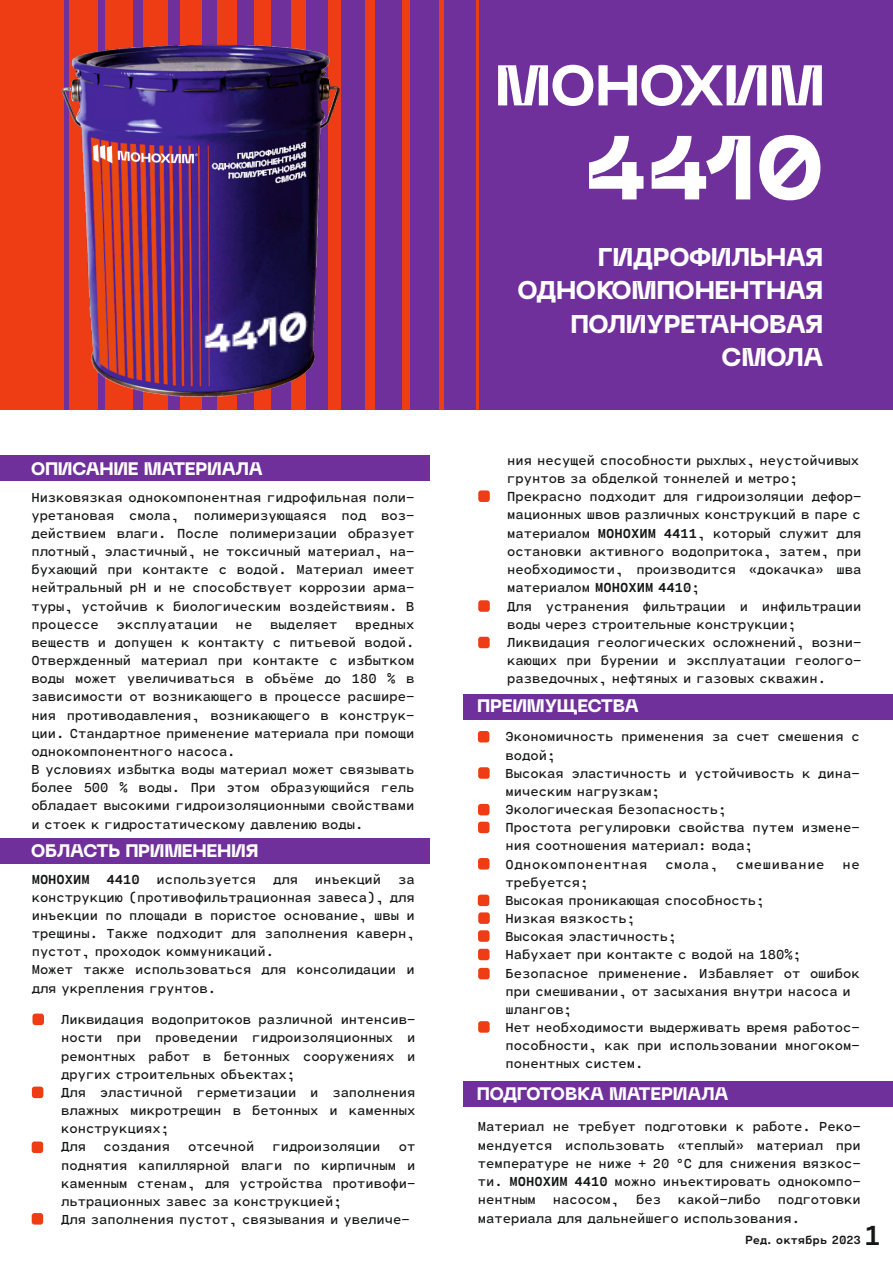
<style>
.page{position:relative;width:893px;height:1263px;background:#fff}
.page>*{position:absolute;margin:0;border:0;box-sizing:border-box;transform-origin:0 0}
.t1{font:800 90px "Neue Machina";color:#fff}
.t2{font:800 56.85px "Neue Machina";letter-spacing:-.025em;color:#fff}
.t3{font:700 27.3px "Cartograph Sans CF";color:#151616}
.t4{font:800 25.5px/33.5px "Neue Machina";letter-spacing:-.02em;color:#fff;text-align:right}
.t5{font:800 18px "Neue Machina";letter-spacing:-.02em;color:#fff}
.t6{font:13.5px/18.1px "Cartograph CF";color:#151616}
.t7{font:13.5px "Cartograph CF";letter-spacing:.045em;color:#151616}
.t8{font:700 11.7px "Cartograph Sans CF";color:#151616}
.s1{font-weight:700}
</style>
<div class="page">
<div style="left:0;top:455px;width:430px;height:26px;background:#70309b"></div>
<div style="left:463px;top:1081px;width:430px;height:26px;background:#70309b"></div>
<div style="left:0;top:838px;width:430px;height:26px;background:#70309b"></div>
<div style="left:463px;top:694px;width:430px;height:26px;background:#70309b"></div>
<div style="left:0;top:0;width:893px;height:410px;background:#ee3d14"></div>
<hr style="left:64px;top:0;width:4px;height:410px;background:#70309b">
<div style="left:98px;top:0;width:7px;height:410px;background:#70309b"></div>
<div style="left:133px;top:0;width:9px;height:410px;background:#70309b"></div>
<div style="left:168px;top:0;width:11px;height:410px;background:#70309b"></div>
<div style="left:202px;top:0;width:14px;height:410px;background:#70309b"></div>
<div style="left:237px;top:0;width:17px;height:410px;background:#70309b"></div>
<div style="left:272px;top:0;width:19px;height:410px;background:#70309b"></div>
<div style="left:306px;top:0;width:22px;height:410px;background:#70309b"></div>
<div style="left:341px;top:0;width:24px;height:410px;background:#70309b"></div>
<div style="left:375px;top:0;width:27px;height:410px;background:#70309b"></div>
<div style="left:410px;top:0;width:29px;height:410px;background:#70309b"></div>
<div style="left:445px;top:0;width:31px;height:410px;background:#70309b"></div>
<div style="left:479px;top:0;width:34px;height:410px;background:#70309b"></div>
<div style="left:505px;top:0;width:388px;height:410px;background:#70309b"></div>
<div style="left:32px;top:1013px;width:12px;height:12px;background:#ee3d14;border-radius:3px"></div>
<div style="left:32px;top:1213px;width:11px;height:11px;background:#ee3d14;border-radius:3px"></div>
<div style="left:32px;top:1141px;width:11px;height:12px;background:#ee3d14;border-radius:3px"></div>
<div style="left:478px;top:731px;width:11px;height:11px;background:#ee3d14;border-radius:3px"></div>
<div style="left:478px;top:1021px;width:12px;height:12px;background:#ee3d14;border-radius:3px"></div>
<div style="left:478px;top:930px;width:12px;height:12px;background:#ee3d14;border-radius:3px"></div>
<div style="left:32px;top:1086px;width:11px;height:12px;background:#ee3d14;border-radius:3px"></div>
<div style="left:478px;top:949px;width:12px;height:11px;background:#ee3d14;border-radius:3px"></div>
<div style="left:478px;top:968px;width:12px;height:11px;background:#ee3d14;border-radius:3px"></div>
<div style="left:478px;top:637px;width:12px;height:11px;background:#ee3d14;border-radius:3px"></div>
<div style="left:478px;top:600px;width:12px;height:12px;background:#ee3d14;border-radius:3px"></div>
<div style="left:478px;top:490px;width:12px;height:12px;background:#ee3d14;border-radius:3px"></div>
<div style="left:478px;top:858px;width:12px;height:11px;background:#ee3d14;border-radius:3px"></div>
<div style="left:478px;top:895px;width:11px;height:11px;background:#ee3d14;border-radius:3px"></div>
<div style="left:478px;top:822px;width:11px;height:11px;background:#ee3d14;border-radius:3px"></div>
<div style="left:478px;top:804px;width:11px;height:11px;background:#ee3d14;border-radius:3px"></div>
<div style="left:478px;top:767px;width:12px;height:12px;background:#ee3d14;border-radius:3px"></div>
<img style="left:61px;top:40px;width:279px;height:111px">
<img style="left:93px;top:145px;width:40px;height:6px">
<img style="left:68px;top:151px;width:253px;height:259px">
<img style="left:133px;top:131px;width:177px;height:72px">
<div style="left:478px;top:912px;width:12px;height:12px;background:#ee3d14;border-radius:3px"></div>
<h3 class="t5" style="left:31px;top:461px;width:234px">ОПИСАНИЕ МАТЕРИАЛА</h3>
<p class="t6" style="left:31px;top:489px;width:384px;text-align:justify">Низковязкая однокомпонентная гидрофильная поли&shy;уретановая смола, полимеризующаяся под воз&shy;действием влаги. После полимеризации образует плотный, эластичный, не токсичный материал, на&shy;бухающий при контакте с водой. Материал имеет нейтральный рН и не способствует коррозии арма&shy;туры, устойчив к биологическим воздействиям. В процессе</p>
<p class="t6" style="left:31px;top:616px;width:384px;text-indent:324px">вредных веществ и допущен к контакту с питьевой водой.<br>Отвержденный материал при контакте с избытком воды может увеличиваться в объёме до 180 % в зависимости от возникающего в процессе расшире&shy;ния противодавления, возникающего в конструк&shy;ции. Стандартное применение материала при помощи однокомпонентного насоса.<br>В условиях избытка воды материал может связывать более 500 % воды. При этом образующийся гель обладает высокими гидроизоляционными свойствами и стоек к гидростатическому давлению воды.</p>
<p class="t6" style="left:117px;top:616px;width:103px">эксплуатации</p>
<p class="t6" style="left:236px;top:616px;width:18px">не</p>
<p class="t6" style="left:270px;top:616px;width:69px">выделяет</p>
<h3 class="t5" style="left:31px;top:844px;width:229px">ОБЛАСТЬ ПРИМЕНЕНИЯ</h3>
<p class="t6" style="left:32px;top:870px;width:384px"><span class="s1">МОНОХИМ 4410</span> используется для инъекций за конструкцию (противофильтрационная завеса), для инъекции по площади в пористое основание, швы и трещины. Также подходит для заполнения каверн, пустот, проходок коммуникаций.<br>Может также использоваться для консолидации и для укрепления грунтов.</p>
<p class="t6" style="left:61px;top:1011px;width:356px">Ликвидация водопритоков различной интенсив&shy;ности при проведении гидроизоляционных и ремонтных работ в бетонных сооружениях и других строительных объектах;<br>Для эластичной герметизации и заполнения влажных микротрещин в бетонных и каменных конструкциях;<br>Для</p>
<p class="t6" style="left:104px;top:1138px;width:68px">создания</p>
<p class="t6" style="left:188px;top:1138px;width:68px">отсечной</p>
<p class="t6" style="left:272px;top:1138px;width:109px">гидроизоляции</p>
<p class="t6" style="left:61px;top:1138px;width:356px;text-indent:338px">от поднятия капиллярной влаги по кирпичным и каменным стенам, для устройства противофи&shy;льтрационных завес за конструкцией;<br>Для заполнения пустот, связывания и увеличе-</p>
<h2 class="t2" style="left:495px;top:64px;width:332px">МОНОХИМ</h2>
<h1 class="t1" style="left:584px;top:133px;width:241px">4410</h1>
<h3 class="t4" style="left:517px;top:243px;width:308px">ГИДРОФИЛЬНАЯ<br>ОДНОКОМПОНЕНТНАЯ<br>ПОЛИУРЕТАНОВАЯ<br>СМОЛА</h3>
<p class="t6" style="left:507px;top:452px;width:356px">ния несущей способности рыхлых, неустойчивых грунтов за обделкой тоннелей и метро; Прекрасно подходит для гидроизоляции дефор&shy;мационных швов различных конструкций в паре с материалом <span class="s1">МОНОХИМ 4411</span>, который служит для остановки активного водопритока, затем, при необходимости, производится «докачка» шва материалом <span class="s1">МОНОХИМ 4410</span>;<br>Для устранения фильтрации и инфильтрации воды через строительные конструкции; Ликвидация геологических осложнений, возни&shy;кающих при бурении и эксплуатации геолого&shy;разведочных, нефтяных и газовых скважин.</p>
<h3 class="t5" style="left:477px;top:699px;width:163px">ПРЕИМУЩЕСТВА</h3>
<p class="t6" style="left:505px;top:728px;width:356px">Экономичность применения за счет смешения с водой;<br>Высокая эластичность и устойчивость к дина&shy;мическим нагрузкам;<br>Экологическая безопасность;<br>Простота регулировки свойства путем измене&shy;ния соотношения материал: вода;<br>Однокомпонентная</p>
<p class="t6" style="left:665px;top:855px;width:54px">смола,</p>
<p class="t7" style="left:736px;top:858px;width:90px">смешивание</p>
<p class="t6" style="left:843px;top:855px;width:19px">не</p>
<p class="t6" style="left:505px;top:874px;width:356px">требуется;<br>Высокая проникающая способность;<br>Низкая вязкость;<br>Высокая эластичность;<br>Набухает при контакте с водой на 180%;<br>Безопасное применение. Избавляет от ошибок при смешивании, от засыхания внутри насоса и шлангов;<br>Нет необходимости выдерживать время работос&shy;пособности, как при использовании многоком&shy;понентных систем.</p>
<h3 class="t5" style="left:477px;top:1087px;width:253px">ПОДГОТОВКА МАТЕРИАЛА</h3>
<p class="t6" style="left:478px;top:1118px;width:384px;text-align:justify">Материал не требует подготовки к работе. Реко&shy;мендуется использовать «теплый» материал при температуре не ниже + 20 °С для снижения вязкос&shy;ти. <span class="s1">МОНОХИМ 4410</span> можно инъектировать однокомпо&shy;нентным насосом, без какой-либо подготовки материала для дальнейшего использования.</p>
<p class="t8" style="left:745px;top:1234px;width:117px">Ред. октябрь 2023</p>
<h3 class="t3" style="left:865px;top:1223px;width:17px">1</h3>
</div>
